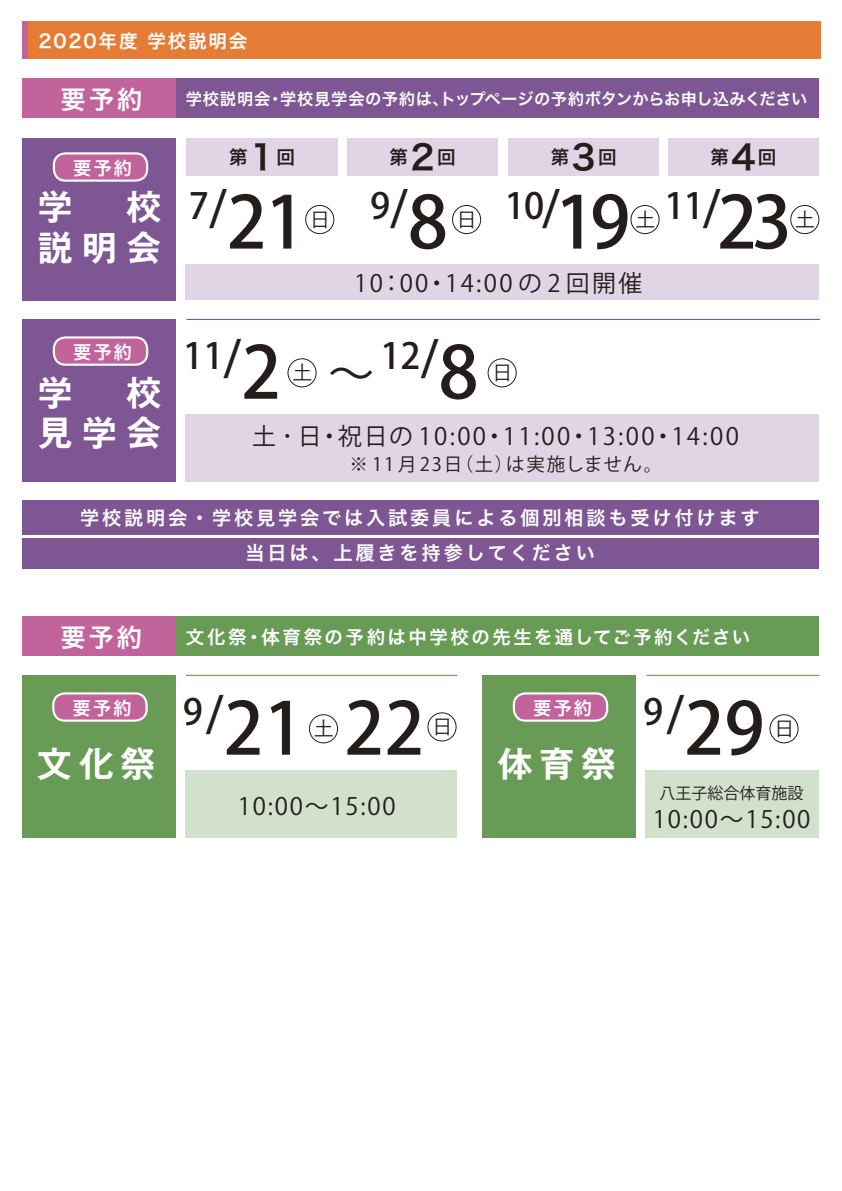
<style>
.page{position:relative;width:842px;height:1191px;background:#fff}
.page>*{position:absolute;margin:0;border:0;box-sizing:border-box;transform-origin:0 0}
.t1{font:500 71.5px "Koz Go Pro";color:#231d1c}
.t2{font:46.9px "Hira Kaku Pro W3";color:#231d1c}
.t3{font:500 35.8px "Koz Go Pro";letter-spacing:-.01em;color:#231d1c}
.t4{font:700 34.7px/40.5px "Gothic MB101 Pro De";letter-spacing:.24em;color:#fff;text-align:right}
.t5{font:25.5px "Hira Kaku Pro W6";letter-spacing:.1em;color:#fff}
.t6{font:23.9px "Koz Go Pro";letter-spacing:.1em;color:#231d1c}
.t7{font:19.9px "Hira Kaku Pro W3";color:#231d1c}
.t8{font:19.1px/35px "Hira Kaku Pro W6";letter-spacing:.15em;color:#fff;text-align:center}
.t9{font:18.5px "Koz Go Pro";letter-spacing:.1em;color:#231d1c}
.t10{font:18.5px "Hira Kaku Pro W6";color:#231d1c}
.t11{font:18.5px "Hira Kaku Pro W6";letter-spacing:.1em;color:#fff}
.t12{font:18.4px "Hira Kaku Pro W6";letter-spacing:.115em;color:#fff}
.t13{font:16.3px "Hira Kaku Pro W6";letter-spacing:.015em;color:#fff}
.t14{font:16px "Koz Go Pro";color:#231d1c}
.s1{font-size:34px}
.s2{font-size:47.7px}
.s3{font-size:71.5px}
.s4{font-family:"Koz Go Pro";font-weight:500;font-size:71.5px}
</style>
<div class="page">
<div style="left:22px;top:22px;width:799px;height:37px;background:#e47c35"></div>
<div style="left:22px;top:22px;width:6px;height:37px;background:#c2649c"></div>
<div style="left:23px;top:500px;width:796px;height:34px;background:#7e5694"></div>
<div style="left:23px;top:537px;width:796px;height:31px;background:#7e5694"></div>
<div style="left:22px;top:78px;width:797px;height:40px;background:#7e5694"></div>
<div style="left:22px;top:78px;width:154px;height:40px;background:#c2649c"></div>
<div style="left:508px;top:139px;width:151px;height:37px;background:#dfd5e4"></div>
<div style="left:630px;top:205px;width:30px;height:29px;border:1px solid #231d1c;border-radius:50%"></div>
<div style="left:668px;top:139px;width:151px;height:37px;background:#dfd5e4"></div>
<div style="left:790px;top:205px;width:29px;height:29px;border:1px solid #231d1c;border-radius:50%"></div>
<div style="left:186px;top:139px;width:151px;height:37px;background:#dfd5e4"></div>
<div style="left:305px;top:205px;width:29px;height:29px;border:1px solid #231d1c;border-radius:50%"></div>
<div style="left:347px;top:139px;width:151px;height:37px;background:#dfd5e4"></div>
<div style="left:452px;top:205px;width:29px;height:29px;border:1px solid #231d1c;border-radius:50%"></div>
<div style="left:23px;top:319px;width:153px;height:162px;background:#7e5694"></div>
<div style="left:186px;top:264px;width:633px;height:36px;background:#dfd5e4"></div>
<div style="left:186px;top:414px;width:633px;height:67px;background:#dfd5e4"></div>
<div style="left:287px;top:358px;width:30px;height:29px;border:1px solid #231d1c;border-radius:50%"></div>
<div style="left:488px;top:358px;width:29px;height:29px;border:1px solid #231d1c;border-radius:50%"></div>
<div style="left:23px;top:138px;width:153px;height:162px;background:#7e5694"></div>
<div style="left:54px;top:153px;width:93px;height:28px;background:#c2649c;border-radius:12px"></div>
<div style="left:53px;top:152px;width:95px;height:30px;border:2px solid #fff;border-radius:12px"></div>
<div style="left:54px;top:337px;width:93px;height:28px;background:#c2649c;border-radius:12px"></div>
<div style="left:53px;top:336px;width:95px;height:30px;border:2px solid #fff;border-radius:12px"></div>
<hr style="left:187px;top:319px;width:633px;height:1px;background:#7e5694">
<div style="left:22px;top:616px;width:796px;height:40px;background:#689c56"></div>
<div style="left:22px;top:616px;width:153px;height:40px;background:#c2649c"></div>
<div style="left:483px;top:675px;width:153px;height:162px;background:#689c56"></div>
<div style="left:646px;top:770px;width:173px;height:67px;background:#d1e1cc"></div>
<div style="left:769px;top:714px;width:30px;height:29px;border:1px solid #231d1c;border-radius:50%"></div>
<div style="left:514px;top:693px;width:93px;height:27px;background:#c2649c;border-radius:12px"></div>
<div style="left:513px;top:692px;width:95px;height:29px;border:2px solid #fff;border-radius:12px"></div>
<hr style="left:646px;top:675px;width:173px;height:1px;background:#689c56">
<div style="left:22px;top:675px;width:153px;height:162px;background:#689c56"></div>
<div style="left:185px;top:770px;width:272px;height:67px;background:#d1e1cc"></div>
<div style="left:309px;top:714px;width:29px;height:29px;border:1px solid #231d1c;border-radius:50%"></div>
<div style="left:427px;top:712px;width:30px;height:29px;border:1px solid #231d1c;border-radius:50%"></div>
<div style="left:53px;top:693px;width:94px;height:27px;background:#c2649c;border-radius:12px"></div>
<div style="left:52px;top:692px;width:96px;height:29px;border:2px solid #fff;border-radius:12px"></div>
<hr style="left:186px;top:675px;width:271px;height:1px;background:#689c56">
<p class="t11" style="left:38px;top:24px;width:210px">2020年度 学校説明会</p>
<p class="t5" style="left:61px;top:76px;width:83px">要予約</p>
<p class="t13" style="left:186px;top:84px;width:623px">学校説明会・学校見学会の予約は、トップページの予約ボタンからお申し込みください</p>
<p class="t10" style="left:551px;top:140px;width:67px">第<span class="s1">3</span>回</p>
<h3 class="t3" style="left:505px;top:183px;width:127px">10<span class="s2">/</span><span class="s3">19</span></h3>
<p class="t10" style="left:390px;top:140px;width:67px">第<span class="s1">2</span>回</p>
<h3 class="t3" style="left:370px;top:183px;width:79px">9<span class="s2">/</span><span class="s3">8</span></h3>
<p class="t10" style="left:229px;top:140px;width:67px">第<span class="s1">1</span>回</p>
<h1 class="t1" style="left:189px;top:176px;width:118px"><sup>7</sup><sup>/</sup>21</h1>
<p class="t10" style="left:710px;top:140px;width:67px">第<span class="s1">4</span>回</p>
<h3 class="t3" style="left:664px;top:183px;width:129px">11<span class="s2">/</span><span class="s3">23</span></h3>
<p class="t12" style="left:73px;top:151px;width:60px">要予約</p>
<h3 class="t4" style="left:38px;top:182px;width:36px">学</h3>
<h3 class="t4" style="left:38px;top:182px;width:125px">校<br>説明会</h3>
<p class="t7" style="left:635px;top:202px;width:21px">土</p>
<p class="t7" style="left:795px;top:202px;width:21px">土</p>
<p class="t7" style="left:310px;top:202px;width:21px">日</p>
<p class="t7" style="left:457px;top:202px;width:21px">日</p>
<p class="t12" style="left:73px;top:335px;width:60px">要予約</p>
<h3 class="t4" style="left:38px;top:368px;width:36px">学</h3>
<h3 class="t4" style="left:38px;top:368px;width:125px">校<br>見学会</h3>
<h3 class="t3" style="left:183px;top:333px;width:100px">11<span class="s2">/</span><span class="s3">2</span></h3>
<p class="t7" style="left:292px;top:355px;width:21px">土</p>
<p class="t6" style="left:354px;top:268px;width:290px">10：00・14:00の2 回開催</p>
<h3 class="t3" style="left:380px;top:333px;width:59px">12<span class="s2">/</span></h3>
<h2 class="t2" style="left:328px;top:332px;width:152px">～ <span class="s4">8</span></h2>
<p class="t7" style="left:492px;top:355px;width:21px">日</p>
<p class="t6" style="left:252px;top:421px;width:488px">土･日・祝日の 10:00・11:00・13:00・14:00</p>
<p class="t9" style="left:349px;top:452px;width:314px">※ 11月23日（土）は実施しません。</p>
<p class="t8" style="left:80px;top:499px;width:681px">学校説明会・学校見学会では入試委員による個別相談も受け付けます当日は、上履きを持参してください</p>
<p class="t5" style="left:60px;top:614px;width:83px">要予約</p>
<p class="t12" style="left:186px;top:620px;width:566px">文化祭・体育祭の予約は中学校の先生を通してご予約ください</p>
<p class="t12" style="left:73px;top:691px;width:60px">要予約</p>
<h3 class="t4" style="left:37px;top:739px;width:120px">文化祭</h3>
<h1 class="t1" style="left:183px;top:682px;width:123px"><sup>9</sup><sup>/</sup>21</h1>
<p class="t7" style="left:314px;top:710px;width:21px">土</p>
<h1 class="t1" style="left:344px;top:682px;width:82px">22</h1>
<p class="t7" style="left:432px;top:708px;width:21px">日</p>
<p class="t12" style="left:533px;top:691px;width:60px">要予約</p>
<h3 class="t4" style="left:498px;top:739px;width:120px">体育祭</h3>
<h1 class="t1" style="left:643px;top:682px;width:123px"><sup>9</sup><sup>/</sup>29</h1>
<p class="t7" style="left:774px;top:710px;width:21px">日</p>
<p class="t6" style="left:238px;top:790px;width:159px">10:00～15:00</p>
<p class="t14" style="left:660px;top:782px;width:145px">八王子総合体育施設</p>
<p class="t6" style="left:653px;top:803px;width:159px">10:00～15:00</p>
</div>
